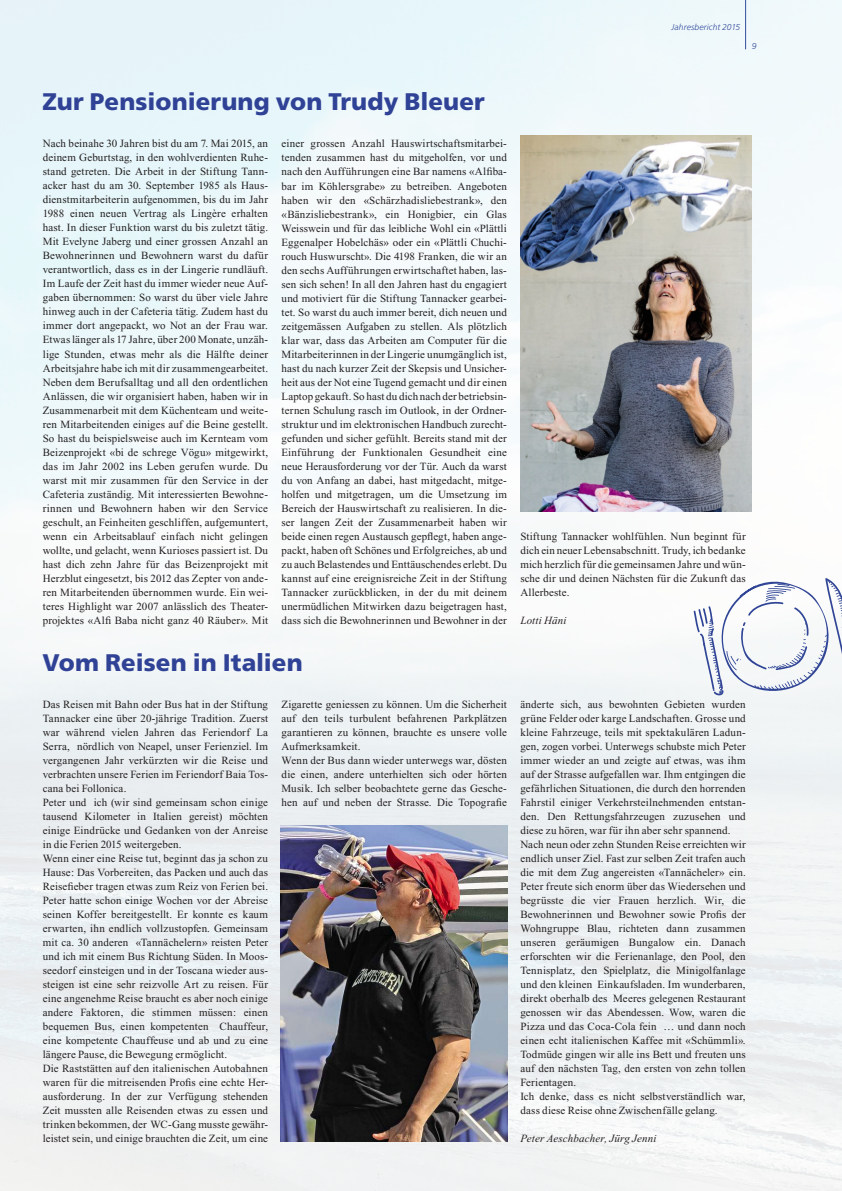
<style>
.page{position:relative;width:842px;height:1191px;background:#fff}
.page>*{position:absolute;margin:0;border:0;box-sizing:border-box;transform-origin:0 0}
.t1{font:900 24px "Frutiger";letter-spacing:.005em;color:#304296}
.t2{font:11px/14px "Times New Roman";letter-spacing:.015em;color:#231f20;text-align:justify}
.t3{font:italic 11px "Times New Roman";letter-spacing:.01em;color:#231f20}
.t4{font:italic 300 8.5px "Frutiger";letter-spacing:.01em;color:#304296}
</style>
<div class="page">
<img style="left:0;top:0;width:842px;height:1191px">
<svg style="left:693px;top:577px;width:149px;height:121px"></svg>
<img style="left:281px;top:825px;width:227px;height:316px">
<img style="left:520px;top:136px;width:232px;height:375px">
<p class="t4" style="left:672px;top:23px;width:70px">Jahresbericht 2015</p>
<p class="t4" style="left:752px;top:42px;width:6px">9</p>
<h1 class="t1" style="left:43px;top:87px;width:444px">Zur Pensionierung von Trudy Bleuer</h1>
<p class="t2" style="left:43px;top:138px;width:227px">Nach beinahe 30 Jahren bist du am 7. Mai 2015, an deinem Geburtstag, in den wohlverdienten Ruhe&shy;stand getreten. Die Arbeit in der Stiftung Tann&shy;acker hast du am 30. September 1985 als Haus&shy;dienstmitarbeiterin aufgenommen, bis du im Jahr 1988 einen neuen Vertrag als Lingère erhalten hast. In dieser Funktion warst du bis zuletzt tätig.<br>Mit Evelyne Jaberg und einer grossen Anzahl an Bewohnerinnen und Bewohnern warst du dafür verantwortlich, dass es in der Lingerie rundläuft.<br>Im Laufe der Zeit hast du immer wieder neue Auf&shy;gaben übernommen: So warst du über viele Jahre hinweg auch in der Cafeteria tätig. Zudem hast du immer dort angepackt, wo Not an der Frau war.<br>Etwas länger als 17 Jahre, über 200 Monate, unzäh&shy;lige Stunden, etwas mehr als die Hälfte deiner Arbeitsjahre habe ich mit dir zusammengearbeitet.<br>Neben dem Berufsalltag und all den ordentlichen Anlässen, die wir organisiert haben, haben wir in Zusammenarbeit mit dem Küchenteam und weite&shy;ren Mitarbeitenden einiges auf die Beine gestellt.<br>So hast du beispielsweise auch im Kernteam vom Beizenprojekt «bi de schrege Vögu» mitgewirkt, das im Jahr 2002 ins Leben gerufen wurde. Du warst mit mir zusammen für den Service in der Cafeteria zuständig. Mit interessierten Bewohne&shy;rinnen und Bewohnern haben wir den Service geschult, an Feinheiten geschliffen, aufgemuntert, wenn ein Arbeitsablauf einfach nicht gelingen wollte, und gelacht, wenn Kurioses passiert ist. Du hast dich zehn Jahre für das Beizenprojekt mit Herzblut eingesetzt, bis 2012 das Zepter von ande&shy;ren Mitarbeitenden übernommen wurde. Ein wei&shy;teres Highlight war 2007 anlässlich des Theater&shy;projektes «Alfi Baba nicht ganz 40 Räuber». Mit</p>
<p class="t2" style="left:282px;top:138px;width:227px">einer grossen Anzahl Hauswirtschaftsmitarbei&shy;tenden zusammen hast du mitgeholfen, vor und nach den Aufführungen eine Bar namens «Alfiba&shy;bar im Köhlersgrabe» zu betreiben. Angeboten haben wir den «Schärzhadisliebestrank», den «Bänzisliebestrank», ein Honigbier, ein Glas Weisswein und für das leibliche Wohl ein «Plättli Eggenalper Hobelchäs» oder ein «Plättli Chuchi&shy;rouch Huswurscht». Die 4198 Franken, die wir an den sechs Aufführungen erwirtschaftet haben, las&shy;sen sich sehen! In all den Jahren hast du engagiert und motiviert für die Stiftung Tannacker gearbei&shy;tet. So warst du auch immer bereit, dich neuen und zeitgemässen Aufgaben zu stellen. Als plötzlich klar war, dass das Arbeiten am Computer für die Mitarbeiterinnen in der Lingerie unumgänglich ist, hast du nach kurzer Zeit der Skepsis und Unsicher&shy;heit aus der Not eine Tugend gemacht und dir einen Laptop gekauft. So hast du dich nach derbetriebsin&shy;ternen Schulung rasch im Outlook, in der Ordner&shy;struktur und im elektronischen Handbuch zurecht&shy;gefunden und sicher gefühlt. Bereits stand mit der Einführung der Funktionalen Gesundheit eine neue Herausforderung vor der Tür. Auch da warst du von Anfang an dabei, hast mitgedacht, mitge&shy;holfen und mitgetragen, um die Umsetzung im Bereich der Hauswirtschaft zu realisieren. In die&shy;ser langen Zeit der Zusammenarbeit haben wir beide einen regen Austausch gepflegt, haben ange&shy;packt, haben oft Schönes und Erfolgreiches, ab und zu auch Belastendes und Enttäuschendes erlebt. Du kannst auf eine ereignisreiche Zeit in der Stiftung Tannacker zurückblicken, in der du mit deinem unermüdlichen Mitwirken dazu beigetragen hast, dass sich die Bewohnerinnen und Bewohner in der</p>
<h1 class="t1" style="left:43px;top:647px;width:262px">Vom Reisen in Italien</h1>
<p class="t2" style="left:520px;top:530px;width:227px">Stiftung Tannacker wohlfühlen. Nun beginnt für dich ein neuer Lebensabschnitt. Trudy, ich bedanke mich herzlich für die gemeinsamen Jahre und wün&shy;sche dir und deinen Nächsten für die Zukunft das Allerbeste.</p>
<p class="t3" style="left:520px;top:614px;width:48px">Lotti Häni</p>
<p class="t2" style="left:43px;top:698px;width:227px;text-align:left">Das Reisen mit Bahn oder Bus hat in der Stiftung Tannacker eine über 20-jährige Tradition. Zuerst war während vielen Jahren das Feriendorf La Serra, nördlich von Neapel, unser Ferienziel. Im vergangenen Jahr verkürzten wir die Reise und verbrachten unsere Ferien im Feriendorf Baia Tos&shy;cana bei Follonica.<br>Peter und ich (wir sind gemeinsam schon einige tausend Kilometer in Italien gereist) möchten einige Eindrücke und Gedanken von der Anreise in die Ferien 2015 weitergeben.<br>Wenn einer eine Reise tut, beginnt das ja schon zu Hause: Das Vorbereiten, das Packen und auch das Reisefieber tragen etwas zum Reiz von Ferien bei.<br>Peter hatte schon einige Wochen vor der Abreise seinen Koffer bereitgestellt. Er konnte es kaum erwarten, ihn endlich vollzustopfen. Gemeinsam mit ca. 30 anderen «Tannächelern» reisten Peter und ich mit einem Bus Richtung Süden. In Moos&shy;seedorf einsteigen und in der Toscana wieder aus&shy;steigen ist eine sehr reizvolle Art zu reisen. Für eine angenehme Reise braucht es aber noch einige andere Faktoren, die stimmen müssen: einen bequemen Bus, einen kompetenten Chauffeur, eine kompetente Chauffeuse und ab und zu eine längere Pause, die Bewegung ermöglicht.<br>Die Raststätten auf den italienischen Autobahnen waren für die mitreisenden Profis eine echte Her&shy;ausforderung. In der zur Verfügung stehenden Zeit mussten alle Reisenden etwas zu essen und trinken bekommen, der WC-Gang musste gewähr&shy;leistet sein, und einige brauchten die Zeit, um eine</p>
<p class="t2" style="left:282px;top:698px;width:227px;text-align:left">Zigarette geniessen zu können. Um die Sicherheit auf den teils turbulent befahrenen Parkplätzen garantieren zu können, brauchte es unsere volle Aufmerksamkeit.<br>Wenn der Bus dann wieder unterwegs war, dösten die einen, andere unterhielten sich oder hörten Musik. Ich selber beobachtete gerne das Gesche&shy;hen auf und neben der Strasse. Die Topografie</p>
<p class="t2" style="left:520px;top:698px;width:227px;text-align:left">änderte sich, aus bewohnten Gebieten wurden grüne Felder oder karge Landschaften. Grosse und kleine Fahrzeuge, teils mit spektakulären Ladun&shy;gen, zogen vorbei. Unterwegs schubste mich Peter immer wieder an und zeigte auf etwas, was ihm auf der Strasse aufgefallen war. Ihm entgingen die gefährlichen Situationen, die durch den horrenden Fahrstil einiger Verkehrsteilnehmenden entstan&shy;den. Den Rettungsfahrzeugen zuzusehen und diese zu hören, war für ihn aber sehr spannend.<br>Nach neun oder zehn Stunden Reise erreichten wir endlich unser Ziel. Fast zur selben Zeit trafen auch die mit dem Zug angereisten «Tannächeler» ein.<br>Peter freute sich enorm über das Wiedersehen und begrüsste die vier Frauen herzlich. Wir, die Bewohnerinnen und Bewohner sowie Profis der Wohngruppe Blau, richteten dann zusammen unseren geräumigen Bungalow ein. Danach erforschten wir die Ferienanlage, den Pool, den Tennisplatz, den Spielplatz, die Minigolfanlage und den kleinen Einkaufsladen. Im wunderbaren, direkt oberhalb des Meeres gelegenen Restaurant genossen wir das Abendessen. Wow, waren die Pizza und das Coca-Cola fein … und dann noch einen echt italienischen Kaffee mit «Schümmli».<br>Todmüde gingen wir alle ins Bett und freuten uns auf den nächsten Tag, den ersten von zehn tollen Ferientagen.<br>Ich denke, dass es nicht selbstverständlich war, dass diese Reise ohne Zwischenfälle gelang.</p>
<p class="t3" style="left:520px;top:1132px;width:138px">Peter Aeschbacher, Jürg Jenni</p>
</div>
